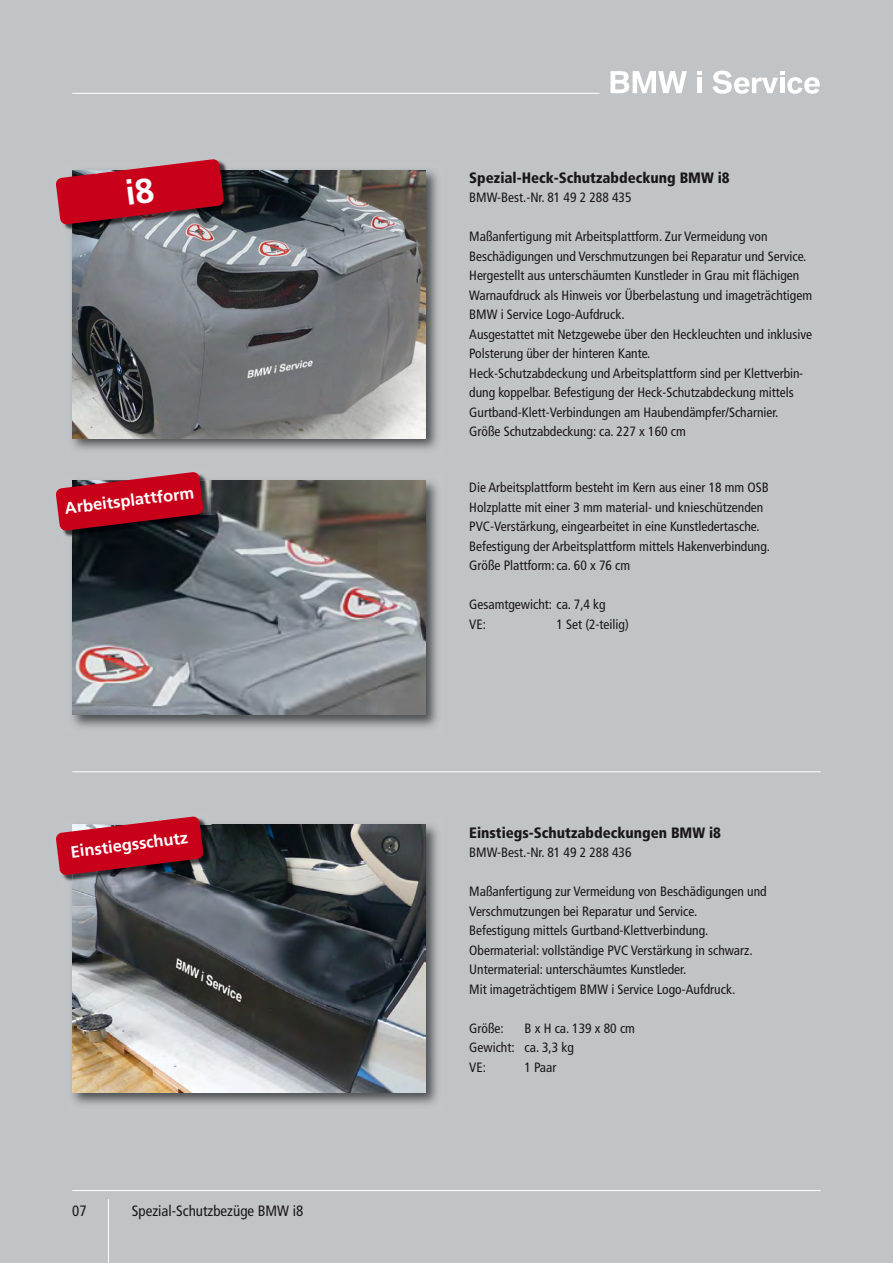
<style>
.page{position:relative;width:893px;height:1263px;background:#c1c4c7}
.page>*{position:absolute;margin:0;border:0;box-sizing:border-box;transform-origin:0 0}
.t1{font:700 16.5px "Frutiger";color:#fff}
.t2{font:900 condensed 15px "Frutiger";color:#1a171c}
.t3{font:condensed 15px "Frutiger";color:#1a171c}
.t4{font:condensed 13.5px/19.5px "Frutiger";color:#1a171c}
</style>
<div class="page">
<hr style="left:72px;top:771px;width:749px;height:1px;background:#fff">
<img style="left:72px;top:824px;width:366px;height:281px">
<img style="left:72px;top:825px;width:353px;height:268px">
<img style="left:72px;top:170px;width:366px;height:280px">
<img style="left:72px;top:170px;width:353px;height:268px">
<img style="left:72px;top:480px;width:366px;height:248px">
<img style="left:72px;top:480px;width:353px;height:234px">
<hr style="left:72px;top:1190px;width:749px;height:1px;background:#fff">
<hr style="left:108px;top:1199px;width:1px;height:64px;background:#fff">
<img style="left:64px;top:225px;width:8px;height:6px">
<img style="left:224px;top:163px;width:4px;height:7px">
<img style="left:72px;top:170px;width:165px;height:66px">
<img style="left:63px;top:531px;width:9px;height:7px">
<img style="left:72px;top:480px;width:145px;height:62px">
<svg style="left:56px;top:472px;width:148px;height:59px;background:#a91e31"></svg>
<img style="left:63px;top:875px;width:9px;height:7px">
<img style="left:204px;top:821px;width:8px;height:4px">
<img style="left:72px;top:825px;width:145px;height:61px">
<svg style="left:56px;top:816px;width:148px;height:59px;background:#b2273a"></svg>
<hr style="left:72px;top:93px;width:528px;height:1px;background:#fff">
<svg style="left:611px;top:71px;width:76px;height:22px"></svg>
<svg style="left:712px;top:71px;width:108px;height:23px"></svg>
<hr style="left:697px;top:78px;width:4px;height:15px;background:#fff">
<svg style="left:697px;top:71px;width:4px;height:4px"></svg>
<svg style="left:56px;top:159px;width:168px;height:66px;background:#b42b3d"></svg>
<p class="t1" style="left:64px;top:501px;width:132px;rotate:-7deg">Arbeitsplattform</p>
<p class="t1" style="left:70px;top:845px;width:120px;rotate:-7deg">Einstiegsschutz</p>
<p class="t3" style="left:72px;top:1204px;width:16px">07</p>
<p class="t3" style="left:132px;top:1204px;width:173px">Spezial-Schutzbezüge BMW i8</p>
<p class="t2" style="left:469px;top:172px;width:262px">Spezial-Heck-Schutzabdeckung BMW i8</p>
<p class="t4" style="left:469px;top:189px;width:164px">BMW-Best.-Nr. 81 49 2 288 435</p>
<p class="t4" style="left:469px;top:228px;width:344px">Maßanfertigung mit Arbeitsplattform. Zur Vermeidung von Beschädigungen und Verschmutzungen bei Reparatur und Service.<br>Hergestellt aus unterschäumten Kunstleder in Grau mit flächigen Warnaufdruck als Hinweis vor Überbelastung und imageträchtigem BMW i Service Logo-Aufdruck.<br>Ausgestattet mit Netzgewebe über den Heckleuchten und inklusive Polsterung über der hinteren Kante.<br>Heck-Schutzabdeckung und Arbeitsplattform sind per Klettverbin&shy;dung koppelbar. Befestigung der Heck-Schutzabdeckung mittels Gurtband-Klett-Verbindungen am Haubendämpfer/Scharnier.<br>Größe Schutzabdeckung: ca. 227 x 160 cm</p>
<p class="t4" style="left:469px;top:479px;width:302px">Die Arbeitsplattform besteht im Kern aus einer 18 mm OSB Holzplatte mit einer 3 mm material- und knieschützenden PVC-Verstärkung, eingearbeitet in eine Kunstledertasche.<br>Befestigung der Arbeitsplattform mittels Hakenverbindung.<br>Größe Plattform: ca. 60 x 76 cm</p>
<p class="t4" style="left:469px;top:596px;width:138px">Gesamtgewicht: ca. 7,4 kg<br>VE:</p>
<p class="t4" style="left:556px;top:615px;width:74px">1 Set (2-teilig)</p>
<p class="t2" style="left:469px;top:826px;width:253px">Einstiegs-Schutzabdeckungen BMW i8</p>
<p class="t4" style="left:469px;top:844px;width:164px">BMW-Best.-Nr. 81 49 2 288 436</p>
<p class="t4" style="left:469px;top:883px;width:299px">Maßanfertigung zur Vermeidung von Beschädigungen und Verschmutzungen bei Reparatur und Service.<br>Befestigung mittels Gurtband-Klettverbindung.<br>Obermaterial: vollständige PVC Verstärkung in schwarz.<br>Untermaterial: unterschäumtes Kunstleder.<br>Mit imageträchtigem BMW i Service Logo-Aufdruck.</p>
<p class="t4" style="left:469px;top:1019px;width:36px">Größe:</p>
<p class="t4" style="left:469px;top:1019px;width:167px;text-indent:55px">B x H ca. 139 x 80 cm<br>Gewicht: ca. 3,3 kg<br>VE:</p>
<p class="t4" style="left:524px;top:1058px;width:33px">1 Paar</p>
</div>
